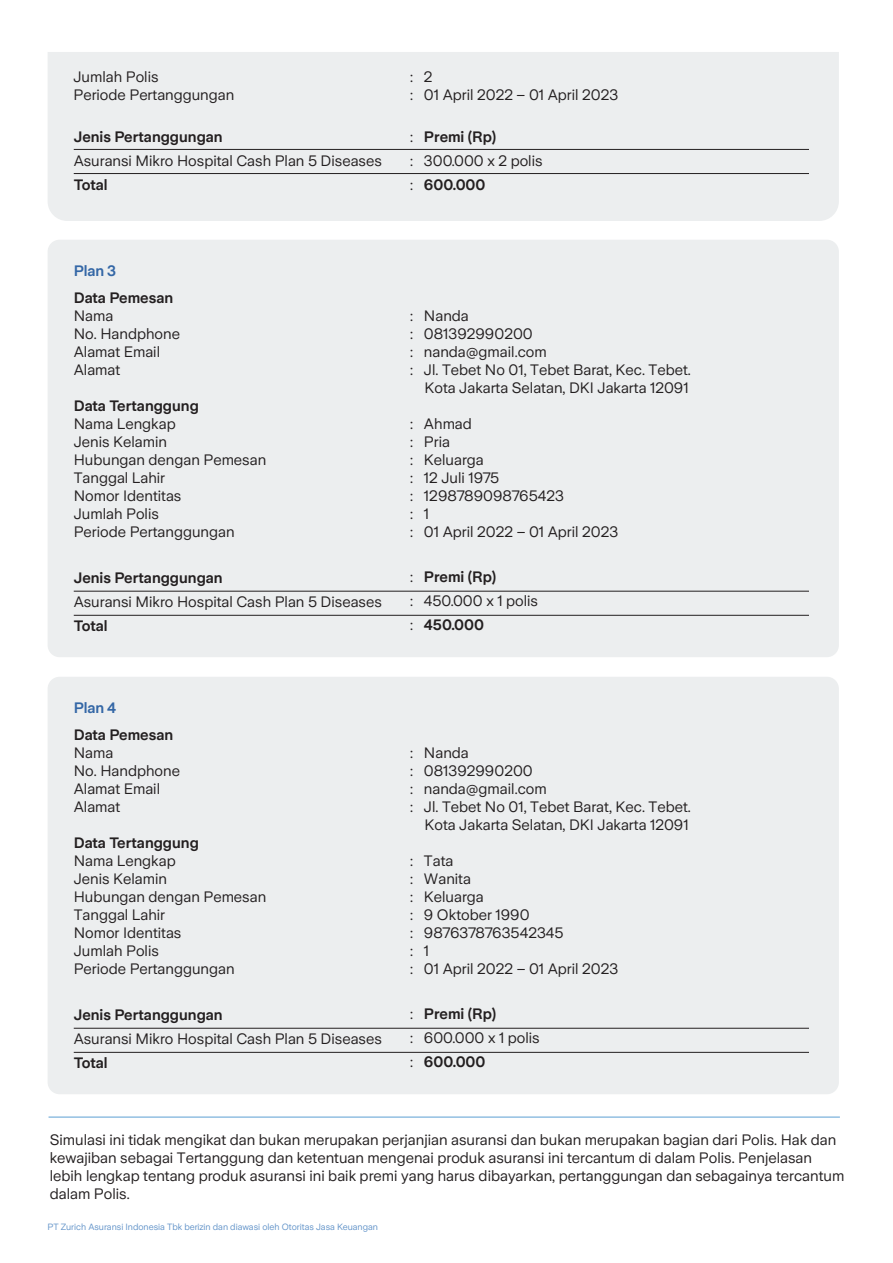
<style>
.page{position:relative;width:893px;height:1263px;background:#fff}
.page>*{position:absolute;margin:0;border:0;box-sizing:border-box;transform-origin:0 0}
.t1{font:15px/18px "Zurich Sans";color:#231f20}
.t2{font:600 15px "Zurich Sans";color:#231f20}
.t3{font:600 15px "Zurich Sans";letter-spacing:-.01em;color:#3467a6}
.t4{font:9px "Zurich Sans";color:#6394c9}
.s1{font-weight:600}
</style>
<div class="page">
<div style="left:48px;top:52px;width:791px;height:169px;background:#eceeef"></div>
<div style="left:48px;top:240px;width:791px;height:417px;background:#eceeef;border-radius:12px"></div>
<hr style="left:74px;top:591px;width:735px;height:1px;background:#231f20">
<hr style="left:74px;top:615px;width:735px;height:1px;background:#231f20">
<div style="left:48px;top:677px;width:791px;height:417px;background:#eceeef;border-radius:12px"></div>
<hr style="left:74px;top:1028px;width:735px;height:1px;background:#231f20">
<hr style="left:74px;top:1052px;width:735px;height:1px;background:#231f20">
<hr style="left:49px;top:1116px;width:791px;height:2px;background:#92bfe2">
<hr style="left:74px;top:149px;width:735px;height:1px;background:#231f20">
<hr style="left:74px;top:173px;width:735px;height:1px;background:#231f20">
<p class="t1" style="left:73px;top:68px;width:162px">Jumlah Polis<br>Periode Pertanggungan</p>
<p class="t1" style="left:410px;top:68px;width:210px">: 2<br>: 01 April 2022 – 01 April 2023</p>
<p class="t1" style="left:410px;top:125px;width:134px;line-height:24px">: <span class="s1">Premi (Rp)<br></span>: 300.000 x 2 polis : <span class="s1">600.000</span></p>
<p class="t2" style="left:74px;top:128px;width:150px">Jenis Pertanggungan</p>
<p class="t1" style="left:74px;top:152px;width:310px">Asuransi Mikro Hospital Cash Plan 5 Diseases</p>
<p class="t2" style="left:74px;top:176px;width:35px">Total</p>
<p class="t3" style="left:74px;top:262px;width:44px">Plan 3</p>
<p class="t2" style="left:74px;top:289px;width:101px">Data Pemesan</p>
<p class="t1" style="left:74px;top:307px;width:108px">Nama<br>No. Handphone<br>Alamat Email<br>Alamat</p>
<p class="t2" style="left:74px;top:397px;width:127px">Data Tertanggung</p>
<p class="t1" style="left:74px;top:415px;width:194px">Nama Lengkap<br>Jenis Kelamin<br>Hubungan dengan Pemesan<br>Tanggal Lahir<br>Nomor Identitas<br>Jumlah Polis<br>Periode Pertanggungan</p>
<p class="t2" style="left:74px;top:570px;width:150px">Jenis Pertanggungan</p>
<p class="t1" style="left:74px;top:593px;width:310px">Asuransi Mikro Hospital Cash Plan 5 Diseases</p>
<p class="t2" style="left:74px;top:618px;width:35px">Total</p>
<p class="t3" style="left:74px;top:699px;width:44px">Plan 4</p>
<p class="t2" style="left:74px;top:726px;width:101px">Data Pemesan</p>
<p class="t1" style="left:74px;top:744px;width:108px">Nama<br>No. Handphone<br>Alamat Email<br>Alamat</p>
<p class="t2" style="left:74px;top:834px;width:127px">Data Tertanggung</p>
<p class="t1" style="left:74px;top:852px;width:194px">Nama Lengkap<br>Jenis Kelamin<br>Hubungan dengan Pemesan<br>Tanggal Lahir<br>Nomor Identitas<br>Jumlah Polis<br>Periode Pertanggungan</p>
<p class="t2" style="left:74px;top:1007px;width:150px">Jenis Pertanggungan</p>
<p class="t1" style="left:74px;top:1030px;width:310px">Asuransi Mikro Hospital Cash Plan 5 Diseases</p>
<p class="t2" style="left:74px;top:1055px;width:35px">Total</p>
<p class="t1" style="left:410px;top:307px;width:60px">: Nanda</p>
<p class="t1" style="left:410px;top:325px;width:124px">: 081392990200</p>
<p class="t1" style="left:410px;top:343px;width:138px">: nanda@gmail.com</p>
<p class="t1" style="left:410px;top:361px;width:282px">: Jl. Tebet No 01, Tebet Barat, Kec. Tebet.</p>
<p class="t1" style="left:424px;top:379px;width:266px">Kota Jakarta Selatan, DKI Jakarta 12091</p>
<p class="t1" style="left:410px;top:415px;width:210px">: Ahmad<br>: Pria<br>: Keluarga<br>: 12 Juli 1975<br>: 1298789098765423<br>: 1<br>: 01 April 2022 – 01 April 2023</p>
<p class="t1" style="left:410px;top:565px;width:129px;line-height:24px">: <span class="s1">Premi (Rp)<br></span>: 450.000 x 1 polis : <span class="s1">450.000</span></p>
<p class="t1" style="left:410px;top:744px;width:60px">: Nanda</p>
<p class="t1" style="left:410px;top:762px;width:124px">: 081392990200</p>
<p class="t1" style="left:410px;top:780px;width:138px">: nanda@gmail.com</p>
<p class="t1" style="left:410px;top:798px;width:282px">: Jl. Tebet No 01, Tebet Barat, Kec. Tebet.</p>
<p class="t1" style="left:424px;top:816px;width:266px">Kota Jakarta Selatan, DKI Jakarta 12091</p>
<p class="t1" style="left:410px;top:852px;width:210px">: Tata<br>: Wanita<br>: Keluarga<br>: 9 Oktober 1990<br>: 9876378763542345<br>: 1<br>: 01 April 2022 – 01 April 2023</p>
<p class="t1" style="left:410px;top:1002px;width:131px;line-height:24px">: <span class="s1">Premi (Rp)<br></span>: 600.000 x 1 polis : <span class="s1">600.000</span></p>
<p class="t1" style="left:50px;top:1131px;width:796px">Simulasi ini tidak mengikat dan bukan merupakan perjanjian asuransi dan bukan merupakan bagian dari Polis. Hak dan kewajiban sebagai Tertanggung dan ketentuan mengenai produk asuransi ini tercantum di dalam Polis. Penjelasan lebih lengkap tentang produk asuransi ini baik premi yang harus dibayarkan, pertanggungan dan sebagainya tercantum dalam Polis.</p>
<p class="t4" style="left:48px;top:1222px;width:332px">PT Zurich Asuransi Indonesia Tbk berizin dan diawasi oleh Otoritas Jasa Keuangan</p>
</div>
